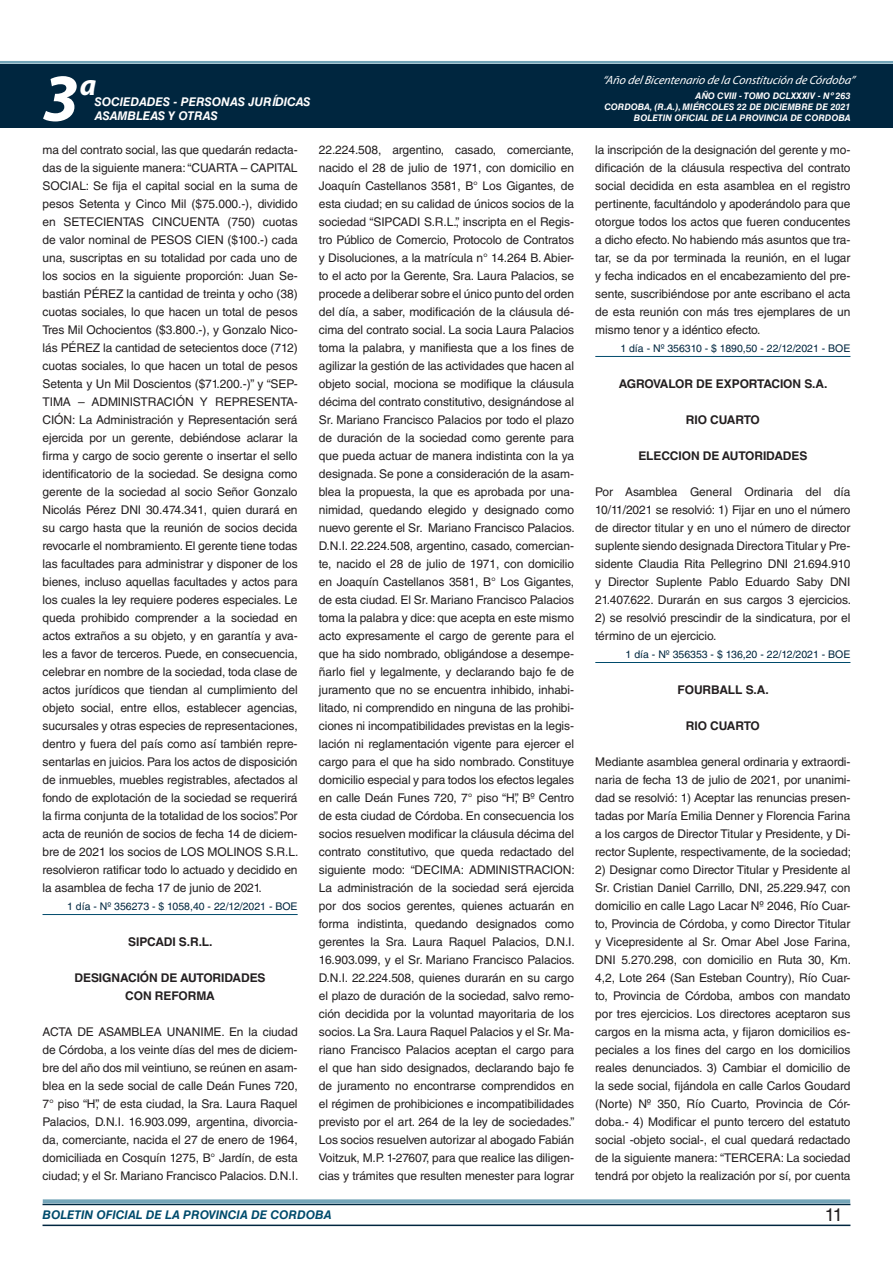
<style>
.page{position:relative;width:893px;height:1263px;background:#fff}
.page>*{position:absolute;margin:0;border:0;box-sizing:border-box;transform-origin:0 0}
.t1{font:italic 700 67.5px "Myriad Pro";color:#fff}
.t2{font:italic 700 30px "Myriad Pro";color:#fff}
.t3{font:18px "Helvetica LT Std";color:#231f20}
.t4{font:12px/18px "Helvetica LT Std";letter-spacing:-.01em;color:#231f20;text-align:justify}
.t5{font:700 12px "Helvetica LT Std";letter-spacing:-.01em;color:#231f20}
.t6{font:italic 12px "Myriad Pro";color:#fff}
.t7{font:italic 700 12px "Helvetica LT Std";color:#fff}
.t8{font:italic 700 12px "Helvetica LT Std";color:#004b6c}
.t9{font:10.5px "Helvetica LT Std";color:#00263f}
.t10{font:italic 700 9px/10.8px "Helvetica LT Std";color:#fff;text-align:right}
</style>
<div class="page">
<div style="left:0;top:61px;width:893px;height:6px;background:#fff;opacity:.75"></div>
<div style="left:0;top:64px;width:893px;height:64px;background:#00263f"></div>
<hr style="left:43px;top:1224px;width:807px;height:2px;background:#00263f">
<div style="left:42px;top:1198px;width:809px;height:8px;background:#fff;opacity:.75"></div>
<hr style="left:43px;top:914px;width:255px;height:1px;background:#004b6c">
<hr style="left:595px;top:356px;width:255px;height:1px;background:#004b6c">
<hr style="left:595px;top:662px;width:255px;height:1px;background:#004b6c">
<h1 class="t1" style="left:43px;top:54px;width:38px">3</h1>
<h2 class="t2" style="left:80px;top:66px;width:18px">a</h2>
<p class="t7" style="left:95px;top:94px;width:217px">SOCIEDADES - PERSONAS JURÍDICAS</p>
<p class="t7" style="left:95px;top:109px;width:125px">ASAMBLEAS Y OTRAS</p>
<p class="t6" style="left:603px;top:72px;width:254px">“Año delBicentenario de la Constitución de Córdoba”</p>
<p class="t10" style="left:604px;top:91px;width:248px">AÑO CVIII - TOMO DCLXXXIV - Nº 263<br>CORDOBA, (R.A.), MIÉRCOLES 22 DE DICIEMBRE DE 2021<br>BOLETIN OFICIAL DE LA PROVINCIA DE CORDOBA</p>
<p class="t4" style="left:43px;top:141px;width:257px">ma del contrato social, las que quedarán redacta&shy;das de la siguiente manera: “CUARTA – CAPITAL SOCIAL: Se fija el capital social en la suma de pesos Setenta y Cinco Mil ($75.000.-), dividido en SETECIENTAS CINCUENTA (750) cuotas de valor nominal de PESOS CIEN ($100.-) cada una, suscriptas en su totalidad por cada uno de los socios en la siguiente proporción: Juan Se&shy;bastián PÉREZ la cantidad de treinta y ocho (38) cuotas sociales, lo que hacen un total de pesos Tres Mil Ochocientos ($3.800.-), y Gonzalo Nico&shy;lás PÉREZ la cantidad de setecientos doce (712) cuotas sociales, lo que hacen un total de pesos Setenta y Un Mil Doscientos ($71.200.-)” y “SEP-TIMA – ADMINISTRACIÓN Y REPRESENTA-CIÓN: La Administración y Representación será ejercida por un gerente, debiéndose aclarar la firma y cargo de socio gerente o insertar el sello identificatorio de la sociedad. Se designa como gerente de la sociedad al socio Señor Gonzalo Nicolás Pérez DNI 30.474.341, quien durará en su cargo hasta que la reunión de socios decida revocarle el nombramiento. El gerente tiene todas las facultades para administrar y disponer de los bienes, incluso aquellas facultades y actos para los cuales la ley requiere poderes especiales. Le queda prohibido comprender a la sociedad en actos extraños a su objeto, y en garantía y ava&shy;les a favor de terceros. Puede, en consecuencia, celebrar en nombre de la sociedad, toda clase de actos jurídicos que tiendan al cumplimiento del objeto social, entre ellos, establecer agencias, sucursales y otras especies de representaciones, dentro y fuera del país como así también repre&shy;sentarlas en juicios. Para los actos de disposición de inmuebles, muebles registrables, afectados al fondo de explotación de la sociedad se requerirá la firma conjunta de la totalidad de los socios”. Por acta de reunión de socios de fecha 14 de diciem&shy;bre de 2021 los socios de LOS MOLINOS S.R.L. resolvieron ratificar todo lo actuado y decidido en la asamblea de fecha 17 de junio de 2021.</p>
<p class="t9" style="left:67px;top:900px;width:232px">1 día - Nº 356273 - $ 1058,40 - 22/12/2021 - BOE</p>
<p class="t5" style="left:128px;top:934px;width:86px">SIPCADI S.R.L.</p>
<p class="t5" style="left:75px;top:970px;width:17px">DESIGNACI</p>
<p class="t5" style="left:140px;top:970px;width:57px">ÓN DE AUTORIDADES</p>
<p class="t5" style="left:125px;top:988px;width:10px">CON</p>
<p class="t5" style="left:155px;top:988px;width:18px">REFORMA</p>
<p class="t4" style="left:43px;top:1023px;width:257px">ACTA DE ASAMBLEA UNANIME. En la ciudad de Córdoba, a los veinte días del mes de diciem&shy;bre del año dos mil veintiuno, se reúnen en asam&shy;blea en la sede social de calle Deán Funes 720, 7° piso “H”, de esta ciudad, la Sra. Laura Raquel Palacios, D.N.I. 16.903.099, argentina, divorcia&shy;da, comerciante, nacida el 27 de enero de 1964, domiciliada en Cosquín 1275, B° Jardín, de esta ciudad; y el Sr. Mariano Francisco Palacios. D.N.I.</p>
<p class="t4" style="left:319px;top:141px;width:257px">22.224.508, argentino, casado, comerciante, nacido el 28 de julio de 1971, con domicilio en Joaquín Castellanos 3581, B° Los Gigantes, de esta ciudad; en su calidad de únicos socios de la sociedad “SIPCADI S.R.L.”, inscripta en el Regis&shy;tro Público de Comercio, Protocolo de Contratos y Disoluciones, a la matrícula n° 14.264 B. Abier&shy;to el acto por la Gerente, Sra. Laura Palacios, se procede a deliberar sobre el único punto del orden del día, a saber, modificación de la cláusula dé&shy;cima del contrato social. La socia Laura Palacios toma la palabra, y manifiesta que a los fines de agilizar la gestión de las actividades que hacen al objeto social, mociona se modifique la cláusula décima del contrato constitutivo, designándose al Sr. Mariano Francisco Palacios por todo el plazo de duración de la sociedad como gerente para que pueda actuar de manera indistinta con la ya designada. Se pone a consideración de la asam&shy;blea la propuesta, la que es aprobada por una&shy;nimidad, quedando elegido y designado como nuevo gerente el Sr. Mariano Francisco Palacios.<br>D.N.I. 22.224.508, argentino, casado, comercian&shy;te, nacido el 28 de julio de 1971, con domicilio en Joaquín Castellanos 3581, B° Los Gigantes, de esta ciudad. El Sr. Mariano Francisco Palacios toma la palabra y dice: que acepta en este mismo acto expresamente el cargo de gerente para el que ha sido nombrado, obligándose a desempe&shy;ñarlo fiel y legalmente, y declarando bajo fe de juramento que no se encuentra inhibido, inhabi&shy;litado, ni comprendido en ninguna de las prohibi&shy;ciones ni incompatibilidades previstas en la legis&shy;lación ni reglamentación vigente para ejercer el cargo para el que ha sido nombrado. Constituye domicilio especial y para todos los efectos legales en calle Deán Funes 720, 7° piso “H”, Bº Centro de esta ciudad de Córdoba. En consecuencia los socios resuelven modificar la cláusula décima del contrato constitutivo, que queda redactado del siguiente modo: “DECIMA: ADMINISTRACION:<br>La administración de la sociedad será ejercida por dos socios gerentes, quienes actuarán en forma indistinta, quedando designados como gerentes la Sra. Laura Raquel Palacios, D.N.I.<br>16.903.099, y el Sr. Mariano Francisco Palacios.<br>D.N.I. 22.224.508, quienes durarán en su cargo el plazo de duración de la sociedad, salvo remo&shy;ción decidida por la voluntad mayoritaria de los socios. La Sra. Laura Raquel Palacios y el Sr. Ma&shy;riano Francisco Palacios aceptan el cargo para el que han sido designados, declarando bajo fe de juramento no encontrarse comprendidos en el régimen de prohibiciones e incompatibilidades previsto por el art. 264 de la ley de sociedades.” Los socios resuelven autorizar al abogado Fabián Voitzuk, M.P. 1-27607, para que realice las diligen&shy;cias y trámites que resulten menester para lograr</p>
<p class="t4" style="left:595px;top:141px;width:257px">la inscripción de la designación del gerente y mo&shy;dificación de la cláusula respectiva del contrato social decidida en esta asamblea en el registro pertinente, facultándolo y apoderándolo para que otorgue todos los actos que fueren conducentes a dicho efecto. No habiendo más asuntos que tra&shy;tar, se da por terminada la reunión, en el lugar y fecha indicados en el encabezamiento del pre&shy;sente, suscribiéndose por ante escribano el acta de esta reunión con más tres ejemplares de un mismo tenor y a idéntico efecto.</p>
<p class="t9" style="left:620px;top:342px;width:232px">1 día - Nº 356310 - $ 1890,50 - 22/12/2021 - BOE</p>
<p class="t5" style="left:619px;top:376px;width:210px">AGROVALOR DE EXPORTACION S.A.</p>
<p class="t5" style="left:686px;top:412px;width:75px">RIO CUARTO</p>
<p class="t5" style="left:638px;top:448px;width:171px">ELECCION DE AUTORIDADES</p>
<p class="t4" style="left:595px;top:483px;width:257px">Por Asamblea General Ordinaria del día 10/11/2021 se resolvió: 1) Fijar en uno el número de director titular y en uno el número de director suplente siendo designada Directora Titular y Pre&shy;sidente Claudia Rita Pellegrino DNI 21.694.910 y Director Suplente Pablo Eduardo Saby DNI 21.407.622. Durarán en sus cargos 3 ejercicios.</p>
<p class="t4" style="left:595px;top:609px;width:257px">2) se resolvió prescindir de la sindicatura, por el término de un ejercicio.</p>
<p class="t9" style="left:626px;top:648px;width:226px">1 día - Nº 356353 - $ 136,20 - 22/12/2021 - BOE</p>
<p class="t5" style="left:677px;top:682px;width:93px">FOURBALL S.A.</p>
<p class="t5" style="left:686px;top:718px;width:75px">RIO CUARTO</p>
<p class="t4" style="left:595px;top:753px;width:257px">Mediante asamblea general ordinaria y extraordi&shy;naria de fecha 13 de julio de 2021, por unanimi&shy;dad se resolvió: 1) Aceptar las renuncias presen&shy;tadas por María Emilia Denner y Florencia Farina a los cargos de Director Titular y Presidente, y Di&shy;rector Suplente, respectivamente, de la sociedad;</p>
<p class="t4" style="left:595px;top:861px;width:257px">2) Designar como Director Titular y Presidente al Sr. Cristian Daniel Carrillo, DNI, 25.229.947, con domicilio en calle Lago Lacar Nº 2046, Río Cuar&shy;to, Provincia de Córdoba, y como Director Titular y Vicepresidente al Sr. Omar Abel Jose Farina, DNI 5.270.298, con domicilio en Ruta 30, Km.<br>4,2, Lote 264 (San Esteban Country), Río Cuar&shy;to, Provincia de Córdoba, ambos con mandato por tres ejercicios. Los directores aceptaron sus cargos en la misma acta, y fijaron domicilios es&shy;peciales a los fines del cargo en los domicilios reales denunciados. 3) Cambiar el domicilio de la sede social, fijándola en calle Carlos Goudard (Norte) Nº 350, Río Cuarto, Provincia de Cór&shy;doba.- 4) Modificar el punto tercero del estatuto social -objeto social-, el cual quedará redactado de la siguiente manera: “TERCERA: La sociedad tendrá por objeto la realización por sí, por cuenta</p>
<p class="t8" style="left:43px;top:1208px;width:290px">BOLETIN OFICIAL DE LA PROVINCIA DE CORDOBA</p>
<h3 class="t3" style="left:825px;top:1204px;width:19px">11</h3>
</div>
